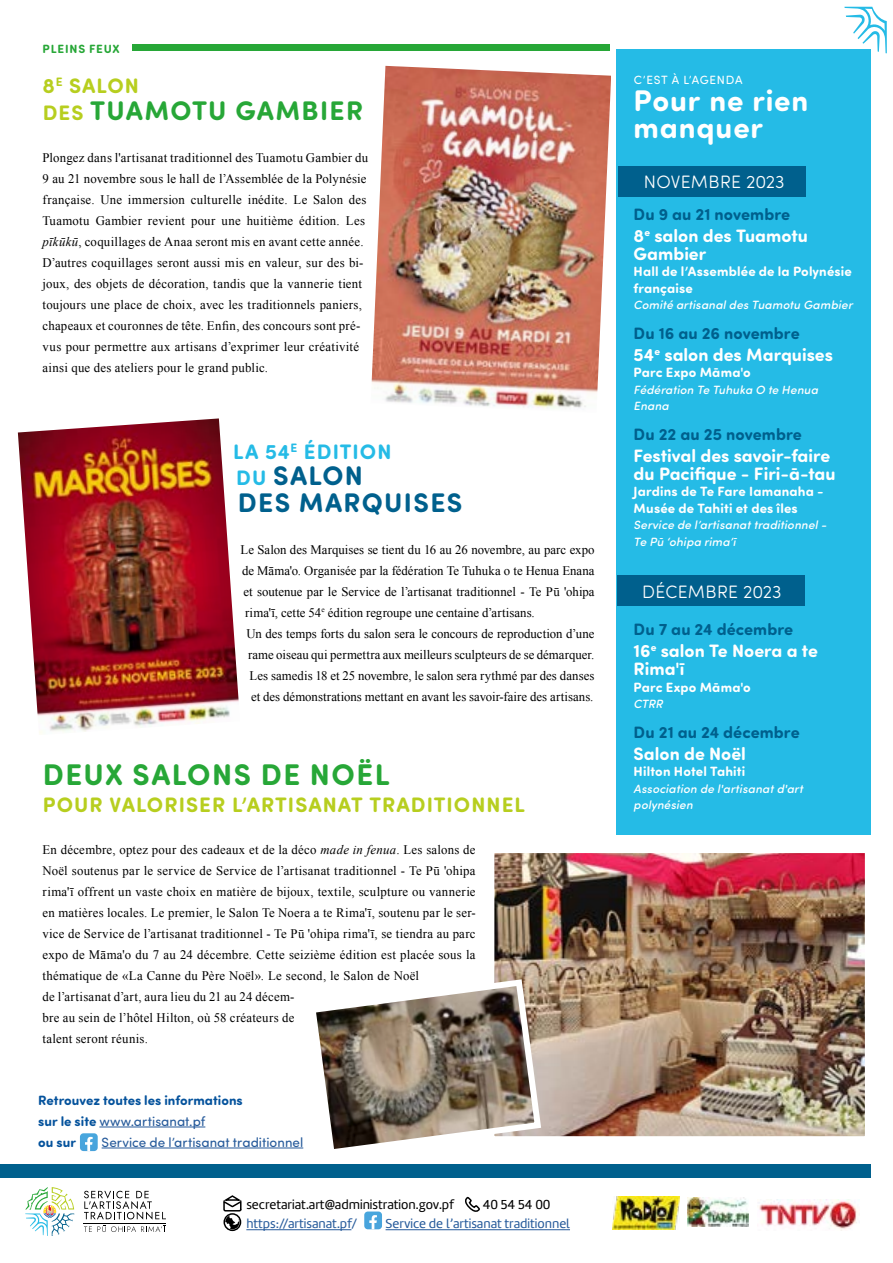
<style>
.page{position:relative;width:893px;height:1263px;background:#fff}
.page>*{position:absolute;margin:0;border:0;box-sizing:border-box;transform-origin:0 0}
.t1{font:700 30px/27px "Sofia Pro Soft";letter-spacing:.03em;color:#fff}
.t2{font:700 30px "Sofia Pro Soft";letter-spacing:.05em;color:#27a737}
.t3{font:700 27px/27px "Sofia Pro Soft";letter-spacing:.05em;color:#00608d}
.t4{font:700 27px "Sofia Pro Soft";letter-spacing:.045em;color:#27a737}
.t5{font:700 21px "Sofia Pro Soft";letter-spacing:.05em;color:#b7ce1f}
.t6{font:700 21px "Sofia Pro Soft";letter-spacing:.05em;color:#25bbe6}
.t7{font:700 18px/18px "Sofia Pro Soft";color:#fff}
.t8{font:300 18px "Sofia Pro Soft";letter-spacing:.015em;color:#fff}
.t9{font:700 16.5px "Sofia Pro Soft";letter-spacing:.005em;color:#00608d}
.t10{font:700 13.5px/16.5px "Sofia Pro Soft";letter-spacing:.01em;color:#fff}
.t11{font:700 13.5px/21px "Sofia Pro Soft";color:#04529c}
.t12{font:13.5px "Marine";color:#275b9b}
.t13{font:13.5px "Marine";color:#000}
.t14{font:13.5px "Sofia Pro Soft";color:#275b9b}
.t15{font:13.05px/21px "Times New Roman";letter-spacing:.015em;color:#000}
.t16{font:italic 500 12px/16.5px "Sofia Pro Soft";letter-spacing:.015em;color:#fff}
.t17{font:12px "Sofia Pro Soft";letter-spacing:.055em;color:#fff}
.t18{font:700 12px "Sofia Pro Soft";letter-spacing:.06em;color:#27a737}
.s1{font-size:21px;color:#b7ce1f}
.s2{font-style:italic}
.s3{font-size:21px;color:#25bbe6}
.s4{font-weight:400;color:#275b9b}
</style>
<div class="page">
<svg style="left:844px;top:7px;width:43px;height:46px"></svg>
<img style="left:495px;top:854px;width:369px;height:281px">
<div style="left:488px;top:847px;width:383px;height:295px;border:6px solid #fff"></div>
<img style="left:687px;top:1197px;width:61px;height:29px">
<img style="left:759px;top:1199px;width:99px;height:31px">
<img style="left:613px;top:1196px;width:66px;height:33px">
<div style="left:223px;top:1213px;width:18px;height:18px;border:2px solid #000;border-radius:50%"></div>
<svg style="left:364px;top:1211px;width:18px;height:18px"></svg>
<svg style="left:80px;top:1133px;width:18px;height:18px"></svg>
<svg style="left:223px;top:1195px;width:19px;height:34px"></svg>
<svg style="left:25px;top:1187px;width:49px;height:49px"></svg>
<svg style="left:84px;top:1191px;width:82px;height:41px"></svg>
<hr style="left:84px;top:1223px;width:82px;height:1px;background:#000">
<hr style="left:246px;top:1229px;width:105px;height:1px;background:#275b9b">
<hr style="left:386px;top:1229px;width:184px;height:1px;background:#275b9b">
<svg style="left:465px;top:1196px;width:15px;height:16px"></svg>
<div style="left:0;top:1165px;width:871px;height:13px;background:#00608d"></div>
<div style="left:132px;top:45px;width:477px;height:6px;background:#27a737"></div>
<hr style="left:99px;top:1127px;width:106px;height:1px;background:#275b9b">
<hr style="left:102px;top:1148px;width:201px;height:1px;background:#275b9b">
<img style="left:371px;top:66px;width:240px;height:343px">
<img style="left:18px;top:418px;width:221px;height:316px">
<svg style="left:316px;top:976px;width:228px;height:173px"></svg>
<div style="left:617px;top:50px;width:254px;height:785px;background:#25bbe6"></div>
<div style="left:618px;top:166px;width:188px;height:30px;background:#00608d"></div>
<div style="left:617px;top:576px;width:187px;height:30px;background:#00608d"></div>
<p class="t18" style="left:43px;top:40px;width:79px">PLEINS FEUX</p>
<h3 class="t5" style="left:43px;top:70px;width:98px">8<sup>E</sup> SALON</h3>
<h2 class="t4" style="left:43px;top:91px;width:322px"><span class="s1">DES</span> TUAMOTU GAMBIER</h2>
<p class="t15" style="left:43px;top:147px;width:327px">Plongez dans l'artisanat traditionnel des Tuamotu Gambier du 9 au 21 novembre sous le hall de l’Assemblée de la Polynésie française. Une immersion culturelle inédite. Le Salon des Tuamotu Gambier revient pour une huitième édition. Les <span class="s2">pīkūkū</span>, coquillages de Anaa seront mis en avant cette année.<br>D’autres coquillages seront aussi mis en valeur, sur des bi&shy;joux, des objets de décoration, tandis que la vannerie tient toujours une place de choix, avec les traditionnels paniers, chapeaux et couronnes de tête. Enfin, des concours sont pré&shy;vus pour permettre aux artisans d’exprimer leur créativité ainsi que des ateliers pour le grand public.</p>
<h3 class="t6" style="left:233px;top:437px;width:160px">LA 54<sup>E</sup> ÉDITION</h3>
<h2 class="t3" style="left:236px;top:460px;width:227px"><span class="s3">DU</span> SALON<br>DES MARQUISES</h2>
<p class="t15" style="left:241px;top:539px;width:356px">Le Salon des Marquises se tient du 16 au 26 novembre, au parc expo</p>
<p class="t15" style="left:242px;top:560px;width:354px">de Māma'o. Organisée par la fédération Te Tuhuka o te Henua Enana</p>
<p class="t15" style="left:244px;top:581px;width:353px">et soutenue par le Service de l’artisanat traditionnel - Te Pū 'ohipa</p>
<p class="t15" style="left:245px;top:602px;width:291px">rima'ī, cette 54<sup>e</sup> édition regroupe une centaine d’artisans.</p>
<p class="t15" style="left:247px;top:623px;width:349px">Un des temps forts du salon sera le concours de reproduction d’une</p>
<p class="t15" style="left:248px;top:644px;width:348px">rame oiseau qui permettra aux meilleurs sculpteurs de se démarquer.</p>
<p class="t15" style="left:250px;top:665px;width:346px">Les samedis 18 et 25 novembre, le salon sera rythmé par des danses</p>
<p class="t15" style="left:251px;top:686px;width:344px">et des démonstrations mettant en avant les savoir-faire des artisans.</p>
<h1 class="t2" style="left:43px;top:752px;width:348px">DEUX SALONS DE NOËL</h1>
<h3 class="t5" style="left:43px;top:789px;width:484px">POUR VALORISER L’ARTISANAT TRADITIONNEL</h3>
<p class="t15" style="left:43px;top:839px;width:435px">En décembre, optez pour des cadeaux et de la déco <span class="s2">made in fenua</span>. Les salons de Noël soutenus par le service de Service de l’artisanat traditionnel - Te Pū 'ohipa rima'ī offrent un vaste choix en matière de bijoux, textile, sculpture ou vannerie en matières locales. Le premier, le Salon Te Noera a te Rima'ī, soutenu par le ser&shy;vice de Service de l’artisanat traditionnel - Te Pū 'ohipa rima'ī, se tiendra au parc expo de Māma'o du 7 au 24 décembre. Cette seizième édition est placée sous la thématique de «La Canne du Père Noël». Le second, le Salon de Noël<br>de l’artisanat d’art, aura lieu du 21 au 24 décem-<br>bre au sein de l’hôtel Hilton, où 58 créateurs de<br>talent seront réunis.</p>
<p class="t11" style="left:38px;top:1088px;width:206px">Retrouvez toutes les informations sur le site <span class="s4">www.artisanat.pf<br></span>ou sur</p>
<p class="t14" style="left:102px;top:1133px;width:203px">Service de l’artisanat traditionnel</p>
<p class="t13" style="left:246px;top:1196px;width:209px">secretariat.art@administration.gov.pf</p>
<p class="t13" style="left:483px;top:1196px;width:69px">40 54 54 00</p>
<p class="t12" style="left:246px;top:1215px;width:112px">https://artisanat.pf/</p>
<p class="t12" style="left:386px;top:1215px;width:186px">Service de l’artisanat traditionnel</p>
<p class="t17" style="left:634px;top:71px;width:110px">C’EST À L’AGENDA</p>
<h1 class="t1" style="left:634px;top:85px;width:176px">Pour ne rien manquer</h1>
<h3 class="t8" style="left:644px;top:170px;width:142px">NOVEMBRE 2023</h3>
<p class="t9" style="left:634px;top:202px;width:158px">Du 9 au 21 novembre</p>
<h3 class="t7" style="left:634px;top:225px;width:176px">8<sup>e</sup> salon des Tuamotu<br>Gambier</h3>
<p class="t10" style="left:634px;top:262px;width:220px">Hall de l’Assemblée de la Polynésie française</p>
<p class="t16" style="left:634px;top:296px;width:221px">Comité artisanal des Tuamotu Gambier</p>
<p class="t9" style="left:634px;top:321px;width:168px">Du 16 au 26 novembre</p>
<h3 class="t7" style="left:634px;top:344px;width:201px">54<sup>e</sup> salon des Marquises</h3>
<p class="t10" style="left:634px;top:363px;width:119px">Parc Expo Māma'o</p>
<p class="t16" style="left:634px;top:380px;width:186px">Fédération Te Tuhuka O te Henua<br>Enana</p>
<p class="t9" style="left:634px;top:422px;width:170px">Du 22 au 25 novembre</p>
<h3 class="t7" style="left:634px;top:445px;width:203px">Festival des savoir-faire du Pacifique - Firi-ā-tau</h3>
<p class="t10" style="left:634px;top:483px;width:192px">Jardins de Te Fare Iamanaha -<br>Musée de Tahiti et des îles</p>
<p class="t16" style="left:634px;top:516px;width:195px">Service de l’artisanat traditionnel -<br>Te Pū ‘ohipa rima’ī</p>
<h3 class="t8" style="left:642px;top:579px;width:141px">DÉCEMBRE 2023</h3>
<p class="t9" style="left:634px;top:617px;width:161px">Du 7 au 24 décembre</p>
<h3 class="t7" style="left:634px;top:641px;width:186px">16<sup>e</sup> salon Te Noera a te<br>Rima'ī</h3>
<p class="t10" style="left:634px;top:678px;width:119px">Parc Expo Māma'o</p>
<p class="t16" style="left:634px;top:695px;width:31px">CTRR</p>
<p class="t9" style="left:634px;top:720px;width:168px">Du 21 au 24 décembre</p>
<h3 class="t7" style="left:634px;top:743px;width:114px">Salon de Noël</h3>
<p class="t10" style="left:634px;top:763px;width:113px">Hilton Hotel Tahiti</p>
<p class="t16" style="left:634px;top:780px;width:171px">Association de l'artisanat d'art polynésien</p>
</div>
